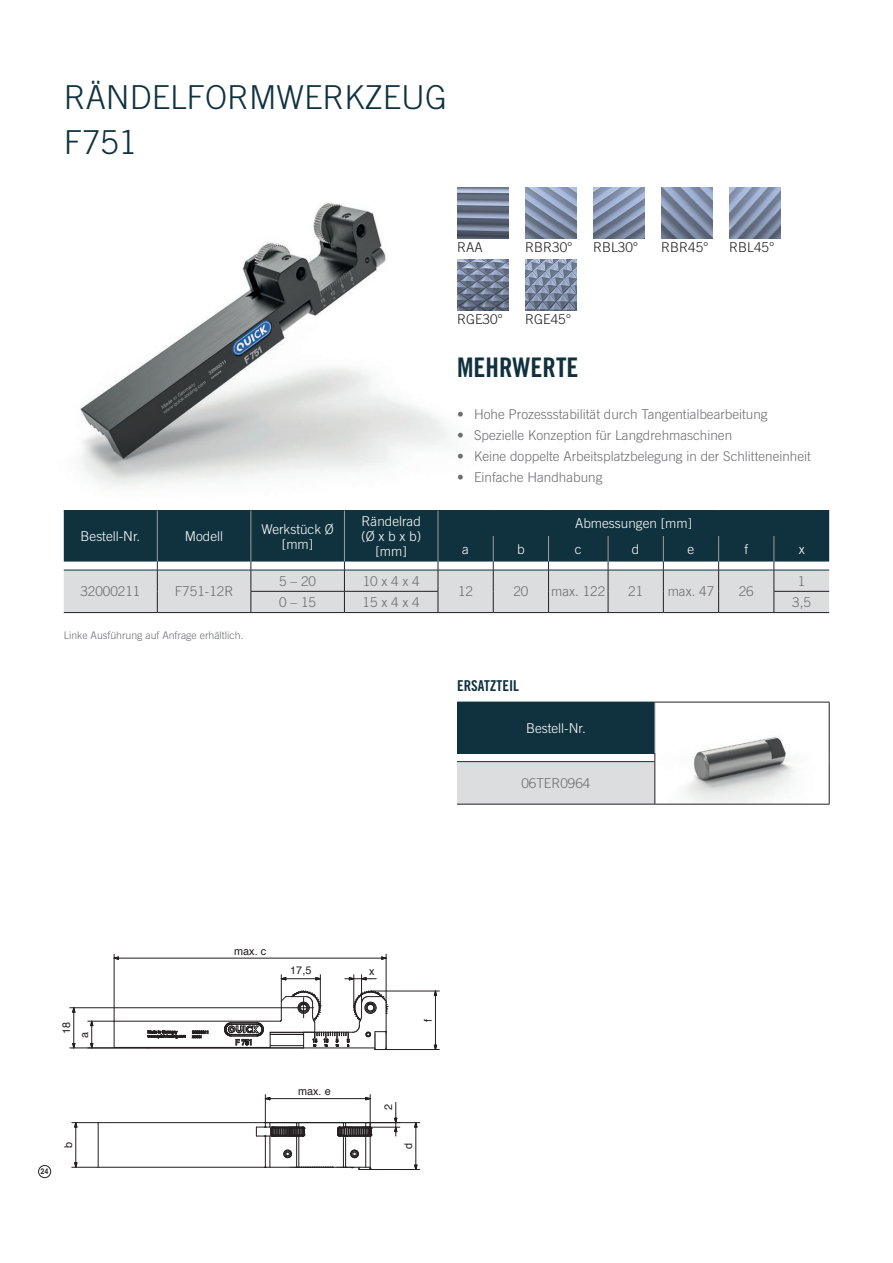
<style>
.page{position:relative;width:893px;height:1263px;background:#fff}
.page>*{position:absolute;margin:0;border:0;box-sizing:border-box;transform-origin:0 0}
.t1{font:300 33px/45px "Trade Gothic LT Std";color:#10323f}
.t2{font:27px "Trade Gothic LT Std Bd Cn 20";color:#10323f}
.t3{font:15px "Trade Gothic LT Std Bd Cn 20";color:#10323f}
.t4{font:300 13.5px "Trade Gothic LT Std";color:#6c6d70}
.t5{font:300 13.5px/15px "Trade Gothic LT Std";color:#fff;text-align:center}
.t6{font:300 13.5px "Trade Gothic LT Std";color:#231f20}
.t7{font:10.8px "Helvetica";color:#231f20}
.t8{font:300 10.5px "Trade Gothic LT Std";color:#6c6d70}
.t9{font:600 condensed 7.5px "ITC Avant Garde Std";color:#231f20}
</style>
<div class="page">
<div style="left:38px;top:1165px;width:13px;height:13px;border:1px solid #231f20;border-radius:50%"></div>
<img style="left:63px;top:187px;width:482px;height:331px">
<hr style="left:370px;top:1136px;width:1px;height:31px;background:#231f20">
<hr style="left:365px;top:1136px;width:1px;height:31px;background:#231f20">
<hr style="left:345px;top:1136px;width:1px;height:31px;background:#231f20">
<hr style="left:343px;top:1136px;width:1px;height:31px;background:#231f20">
<hr style="left:270px;top:1136px;width:1px;height:31px;background:#231f20">
<hr style="left:265px;top:1136px;width:1px;height:31px;background:#231f20">
<hr style="left:98px;top:1167px;width:166px;height:1px;background:#231f20">
<hr style="left:98px;top:1122px;width:166px;height:1px;background:#231f20">
<hr style="left:98px;top:1122px;width:1px;height:45px;background:#231f20">
<hr style="left:299px;top:1136px;width:1px;height:31px;background:#231f20">
<hr style="left:296px;top:1136px;width:1px;height:31px;background:#231f20">
<svg style="left:337px;top:1123px;width:35px;height:14px"></svg>
<svg style="left:350px;top:1150px;width:9px;height:8px"></svg>
<svg style="left:284px;top:1150px;width:8px;height:8px"></svg>
<svg style="left:264px;top:1167px;width:107px;height:3px"></svg>
<hr style="left:76px;top:1127px;width:1px;height:36px;background:#231f20">
<svg style="left:72px;top:1162px;width:26px;height:6px"></svg>
<svg style="left:72px;top:1122px;width:26px;height:6px"></svg>
<svg style="left:414px;top:1123px;width:3px;height:5px"></svg>
<svg style="left:414px;top:1164px;width:3px;height:5px"></svg>
<hr style="left:416px;top:1127px;width:1px;height:38px;background:#231f20">
<hr style="left:369px;top:1169px;width:51px;height:1px;background:#231f20">
<hr style="left:265px;top:1122px;width:155px;height:1px;background:#231f20">
<svg style="left:365px;top:1097px;width:5px;height:3px"></svg>
<hr style="left:270px;top:1098px;width:96px;height:1px;background:#231f20">
<svg style="left:256px;top:1094px;width:49px;height:43px"></svg>
<hr style="left:370px;top:1094px;width:1px;height:42px;background:#231f20">
<hr style="left:362px;top:1127px;width:38px;height:1px;background:#231f20">
<svg style="left:394px;top:1102px;width:3px;height:34px"></svg>
<img style="left:525px;top:187px;width:51px;height:51px">
<img style="left:593px;top:187px;width:51px;height:51px">
<img style="left:661px;top:187px;width:51px;height:51px">
<img style="left:457px;top:187px;width:51px;height:51px">
<img style="left:525px;top:259px;width:51px;height:51px">
<img style="left:457px;top:259px;width:51px;height:51px">
<svg style="left:147px;top:1030px;width:62px;height:9px"></svg>
<hr style="left:114px;top:1021px;width:166px;height:1px;background:#231f20">
<hr style="left:114px;top:1047px;width:156px;height:1px;background:#231f20">
<svg style="left:270px;top:1033px;width:1px;height:14px"></svg>
<hr style="left:270px;top:1032px;width:45px;height:1px;background:#231f20">
<hr style="left:270px;top:1045px;width:34px;height:1px;background:#231f20">
<hr style="left:270px;top:1034px;width:34px;height:1px;background:#231f20">
<svg style="left:224px;top:1022px;width:40px;height:24px"></svg>
<svg style="left:113px;top:956px;width:6px;height:4px"></svg>
<svg style="left:381px;top:956px;width:5px;height:4px"></svg>
<hr style="left:118px;top:958px;width:264px;height:1px;background:#231f20">
<hr style="left:386px;top:954px;width:1px;height:47px;background:#231f20">
<hr style="left:114px;top:954px;width:1px;height:67px;background:#231f20">
<svg style="left:88px;top:1019px;width:27px;height:29px"></svg>
<svg style="left:434px;top:1045px;width:3px;height:4px"></svg>
<svg style="left:434px;top:990px;width:3px;height:6px"></svg>
<hr style="left:435px;top:995px;width:1px;height:50px;background:#231f20">
<hr style="left:385px;top:1049px;width:54px;height:1px;background:#231f20">
<hr style="left:371px;top:991px;width:68px;height:1px;background:#231f20">
<svg style="left:72px;top:1008px;width:3px;height:5px"></svg>
<svg style="left:72px;top:1043px;width:3px;height:5px"></svg>
<hr style="left:74px;top:1012px;width:1px;height:31px;background:#231f20">
<hr style="left:70px;top:1048px;width:234px;height:1px;background:#231f20">
<hr style="left:70px;top:1007px;width:224px;height:1px;background:#231f20">
<svg style="left:280px;top:975px;width:108px;height:75px"></svg>
<img style="left:729px;top:187px;width:51px;height:51px">
<img style="left:654px;top:703px;width:175px;height:101px">
<div style="left:457px;top:702px;width:198px;height:51px;background:#10323f"></div>
<div style="left:457px;top:762px;width:198px;height:42px;background:#dcdddf"></div>
<hr style="left:655px;top:702px;width:1px;height:51px;background:#9d9fa2">
<hr style="left:655px;top:762px;width:1px;height:42px;background:#231f20">
<hr style="left:457px;top:761px;width:198px;height:1px;background:#10323f">
<hr style="left:457px;top:804px;width:198px;height:1px;background:#231f20">
<hr style="left:655px;top:804px;width:174px;height:1px;background:#231f20">
<hr style="left:655px;top:702px;width:174px;height:1px;background:#231f20">
<hr style="left:829px;top:702px;width:1px;height:51px;background:#231f20">
<hr style="left:829px;top:762px;width:1px;height:42px;background:#231f20">
<svg style="left:64px;top:510px;width:765px;height:103px;background:#73858c"></svg>
<h1 class="t1" style="left:64px;top:74px;width:385px">RÄNDELFORMWERKZEUG<br>F751</h1>
<p class="t6" style="left:457px;top:239px;width:27px">RAA</p>
<p class="t6" style="left:525px;top:239px;width:49px">RBR30°</p>
<p class="t6" style="left:593px;top:239px;width:47px">RBL30°</p>
<p class="t6" style="left:661px;top:239px;width:49px">RBR45°</p>
<p class="t6" style="left:729px;top:239px;width:47px">RBL45°</p>
<p class="t6" style="left:457px;top:312px;width:47px">RGE30°</p>
<p class="t6" style="left:525px;top:312px;width:47px">RGE45°</p>
<h2 class="t2" style="left:457px;top:351px;width:123px">MEHRWERTE</h2>
<p class="t4" style="left:457px;top:406px;width:312px">• Hohe Prozessstabilität durch Tangentialbearbeitung</p>
<p class="t4" style="left:457px;top:427px;width:277px">• Spezielle Konzeption für Langdrehmaschinen</p>
<p class="t4" style="left:457px;top:448px;width:355px">• Keine doppelte Arbeitsplatzbelegung in der Schlitteneinheit</p>
<p class="t4" style="left:457px;top:469px;width:147px">• Einfache Handhabung</p>
<p class="t5" style="left:81px;top:528px;width:61px">Bestell-Nr.</p>
<p class="t5" style="left:185px;top:528px;width:40px">Modell</p>
<p class="t5" style="left:261px;top:521px;width:74px">Werkstück Ø [mm]</p>
<p class="t5" style="left:361px;top:513px;width:62px">Rändelrad (Ø x b x b) [mm]</p>
<p class="t5" style="left:575px;top:516px;width:118px">Abmessungen [mm]</p>
<p class="t5" style="left:462px;top:541px;width:8px">a</p>
<p class="t5" style="left:517px;top:541px;width:9px">b</p>
<p class="t5" style="left:575px;top:541px;width:8px">c</p>
<p class="t5" style="left:632px;top:541px;width:9px">d</p>
<p class="t5" style="left:688px;top:541px;width:8px">e</p>
<p class="t5" style="left:744px;top:541px;width:5px">f</p>
<p class="t5" style="left:799px;top:541px;width:7px">x</p>
<p class="t4" style="left:80px;top:583px;width:62px">32000211</p>
<p class="t4" style="left:175px;top:583px;width:60px">F751-12R</p>
<p class="t8" style="left:64px;top:629px;width:181px">Linke Ausführung auf Anfrage erhältlich.</p>
<p class="t4" style="left:279px;top:573px;width:38px">5 – 20</p>
<p class="t4" style="left:363px;top:573px;width:59px">10 x 4 x 4</p>
<p class="t4" style="left:798px;top:573px;width:9px">1</p>
<p class="t4" style="left:458px;top:583px;width:17px">12</p>
<p class="t4" style="left:513px;top:583px;width:17px">20</p>
<p class="t4" style="left:551px;top:583px;width:56px">max. 122</p>
<p class="t4" style="left:628px;top:583px;width:17px">21</p>
<p class="t4" style="left:668px;top:583px;width:48px">max. 47</p>
<p class="t4" style="left:739px;top:583px;width:17px">26</p>
<p class="t4" style="left:279px;top:594px;width:38px">0 – 15</p>
<p class="t4" style="left:363px;top:594px;width:59px">15 x 4 x 4</p>
<p class="t4" style="left:792px;top:594px;width:20px">3,5</p>
<p class="t3" style="left:457px;top:677px;width:63px">ERSATZTEIL</p>
<p class="t5" style="left:526px;top:720px;width:61px">Bestell-Nr.</p>
<p class="t4" style="left:521px;top:775px;width:71px">06TER0964</p>
<p class="t7" style="left:58px;top:1034px;width:14px;rotate:-90deg">18</p>
<p class="t7" style="left:76px;top:1037px;width:8px;rotate:-90deg">a</p>
<p class="t7" style="left:234px;top:942px;width:33px">max. c</p>
<p class="t7" style="left:290px;top:961px;width:23px">17,5</p>
<p class="t7" style="left:369px;top:963px;width:7px">x</p>
<p class="t7" style="left:420px;top:1022px;width:5px;rotate:-90deg">f</p>
<p class="t9" style="left:41px;top:1167px;width:10px">24</p>
<p class="t7" style="left:298px;top:1083px;width:34px">max. e</p>
<p class="t7" style="left:380px;top:1110px;width:8px;rotate:-90deg">2</p>
<p class="t7" style="left:60px;top:1148px;width:8px;rotate:-90deg">b</p>
<p class="t7" style="left:400px;top:1149px;width:8px;rotate:-90deg">d</p>
</div>
